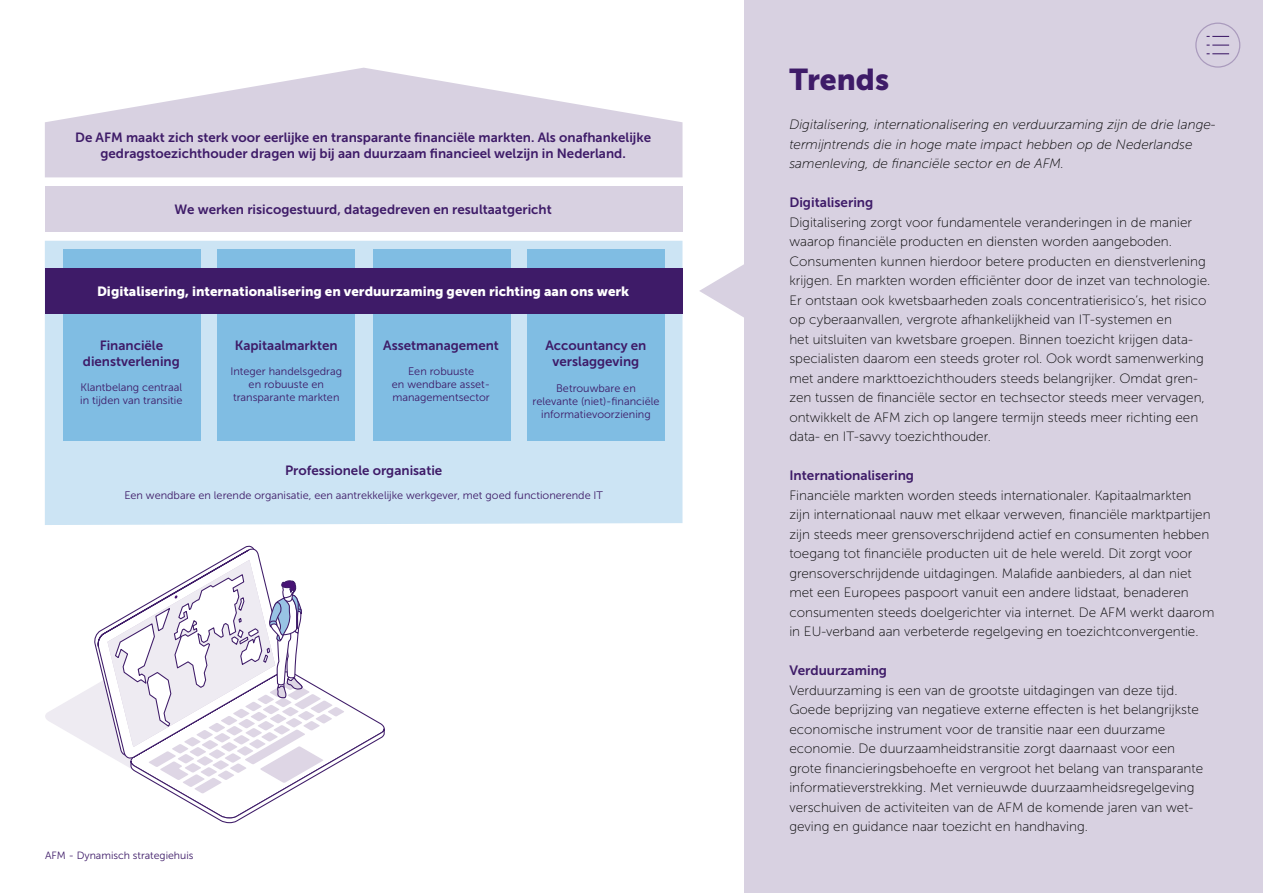
<style>
.page{position:relative;width:1263px;height:893px;background:#fff}
.page>*{position:absolute;margin:0;border:0;box-sizing:border-box;transform-origin:0 0}
.H2_-_Hoofdstuk_titel{font:30px "Museo Sans 900";color:#3e1b68}
.P_-_Platte_tekst{font:13.5px/19.5px "Museo Sans 100";color:#000}
.P_-_Platte_tekst-2{font:italic 13.5px/19.5px "Museo Sans 100";color:#000}
.H3_-_Alineakop{font:13.5px "Museo Sans 700";color:#3e1b68}
.t1{font:13.35px/16px "Museo Sans 700";color:#3e1b68;text-align:center}
.t2{font:13.35px "Museo Sans 900";color:#fff}
.t3{font:10.95px/13px "Museo Sans 300";color:#3e1b68;text-align:center}
.t4{font:10.5px "Museo Sans 300";color:#3e1b68}
</style>
<div class="page">
<div style="left:744px;top:0;width:519px;height:893px;background:#d8d1e1"></div>
<svg style="left:699px;top:264px;width:45px;height:54px"></svg>
<div style="left:45px;top:241px;width:637px;height:284px;background:#cce4f4"></div>
<div style="left:45px;top:186px;width:637px;height:46px;background:#d8d1e1"></div>
<svg style="left:45px;top:68px;width:637px;height:109px;fill:#d8d1e1"></svg>
<div style="left:63px;top:250px;width:137px;height:191px;background:#80bde3"></div>
<div style="left:217px;top:250px;width:138px;height:191px;background:#80bde3"></div>
<div style="left:373px;top:250px;width:137px;height:191px;background:#80bde3"></div>
<div style="left:527px;top:250px;width:137px;height:191px;background:#80bde3"></div>
<div style="left:45px;top:268px;width:637px;height:46px;background:#3e1b68"></div>
<svg style="left:45px;top:546px;width:340px;height:277px"></svg>
<svg style="left:1195px;top:23px;width:45px;height:45px"></svg>
<p class="t1" style="left:75px;top:129px;width:577px">De AFM maakt zich sterk voor eerlijke en transparante financiële markten. Als onafhankelijke gedragstoezichthouder dragen wij bij aan duurzaam financieel welzijn in Nederland.</p>
<p class="t1" style="left:174px;top:201px;width:379px">We werken risicogestuurd, datagedreven en resultaatgericht</p>
<p class="t2" style="left:97px;top:283px;width:534px">Digitalisering, internationalisering en verduurzaming geven richting aan ons werk</p>
<p class="t1" style="left:83px;top:337px;width:98px">Financiële dienstverlening</p>
<p class="t3" style="left:80px;top:380px;width:104px;text-align:left">Klantbelang centraal in tijden van transitie</p>
<p class="t1" style="left:235px;top:337px;width:104px">Kapitaalmarkten</p>
<p class="t3" style="left:230px;top:364px;width:113px">Integer handelsgedrag en robuuste en transparante markten</p>
<p class="t1" style="left:383px;top:337px;width:117px">Assetmanagement</p>
<p class="t3" style="left:392px;top:364px;width:100px">Een robuuste<br>en wendbare asset&shy;managementsector</p>
<p class="t1" style="left:545px;top:337px;width:102px">Accountancy en verslaggeving</p>
<p class="t3" style="left:532px;top:382px;width:128px">Betrouwbare en relevante (niet)-financiële informatievoorziening</p>
<p class="t1" style="left:285px;top:462px;width:159px">Professionele organisatie</p>
<p class="t3" style="left:124px;top:489px;width:480px">Een wendbare en lerende organisatie, een aantrekkelijke werkgever, met goed functionerende IT</p>
<p class="t4" style="left:45px;top:850px;width:150px">AFM - Dynamisch strategiehuis</p>
<h2 class="H2_-_Hoofdstuk_titel" style="left:789px;top:63px;width:101px">Trends</h2>
<p class="P_-_Platte_tekst-2" style="left:789px;top:115px;width:428px">Digitalisering, internationalisering en verduurzaming zijn de drie lange&shy;termijntrends die in hoge mate impact hebben op de Nederlandse samenleving, de financiële sector en de AFM.</p>
<h3 class="H3_-_Alineakop" style="left:789px;top:195px;width:85px">Digitalisering</h3>
<p class="P_-_Platte_tekst" style="left:789px;top:213px;width:422px">Digitalisering zorgt voor fundamentele veranderingen in de manier waarop financiële producten en diensten worden aangeboden.<br>Consumenten kunnen hierdoor betere producten en dienstverlening krijgen. En markten worden efficiënter door de inzet van technologie.<br>Er ontstaan ook kwetsbaarheden zoals concentratierisico’s, het risico op cyberaanvallen, vergrote afhankelijkheid van IT-systemen en<br>het uitsluiten van kwetsbare groepen. Binnen toezicht krijgen data&shy;specialisten daarom een steeds groter rol. Ook wordt samenwerking met andere markttoezichthouders steeds belangrijker. Omdat gren&shy;zen tussen de financiële sector en techsector steeds meer vervagen, ontwikkelt de AFM zich op langere termijn steeds meer richting een data- en IT-savvy toezichthouder.</p>
<h3 class="H3_-_Alineakop" style="left:789px;top:468px;width:126px">Internationalisering</h3>
<p class="P_-_Platte_tekst" style="left:789px;top:486px;width:426px">Financiële markten worden steeds internationaler. Kapitaalmarkten zijn internationaal nauw met elkaar verweven, financiële marktpartijen zijn steeds meer grensoverschrijdend actief en consumenten hebben toegang tot financiële producten uit de hele wereld. Dit zorgt voor grensoverschrijdende uitdagingen. Malafide aanbieders, al dan niet met een Europees paspoort vanuit een andere lidstaat, benaderen consumenten steeds doelgerichter via internet. De AFM werkt daarom in EU-verband aan verbeterde regelgeving en toezichtconvergentie.</p>
<h3 class="H3_-_Alineakop" style="left:789px;top:663px;width:99px">Verduurzaming</h3>
<p class="P_-_Platte_tekst" style="left:789px;top:681px;width:415px">Verduurzaming is een van de grootste uitdagingen van deze tijd.<br>Goede beprijzing van negatieve externe effecten is het belangrijkste economische instrument voor de transitie naar een duurzame economie. De duurzaamheidstransitie zorgt daarnaast voor een grote financieringsbehoefte en vergroot het belang van transparante informatieverstrekking. Met vernieuwde duurzaamheidsregelgeving verschuiven de activiteiten van de AFM de komende jaren van wet&shy;geving en guidance naar toezicht en handhaving.</p>
</div>
